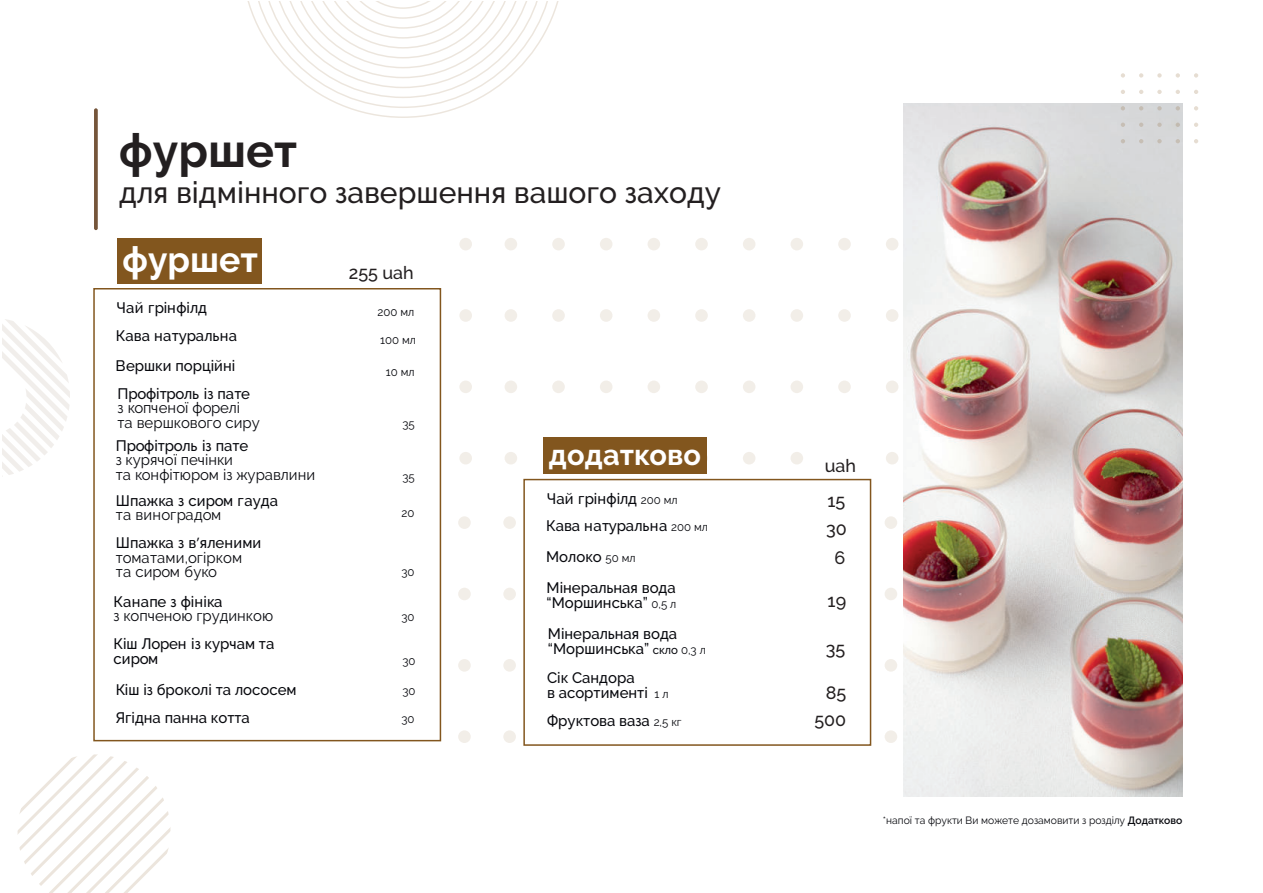
<style>
.page{position:relative;width:1263px;height:893px;background:#fff}
.page>*{position:absolute;margin:0;border:0;box-sizing:border-box;transform-origin:0 0}
.t1{font:700 46.65px "Raleway";color:#231f20}
.t2{font:700 35.55px "Raleway";color:#fff}
.t3{font:500 30px "Raleway";color:#231f20}
.t4{font:700 28.95px "Raleway";color:#fff}
.t5{font:500 17.85px/28.2px "Raleway";color:#231f20;text-align:center}
.t6{font:500 15.15px/27.6px "Raleway";color:#07080d}
.t7{font:15.15px/14.2px "Raleway";color:#07080d}
.t8{font:11.55px "Raleway";color:#07080d}
.t9{font:10.5px "Raleway";color:#07080d}
.s1{font-weight:500}
.s2{font-family:"Myriad Pro"}
.s3{font-weight:400;font-size:11.55px}
.s4{font-size:11.55px}
.s5{font-weight:600}
</style>
<div class="page">
<div style="left:886px;top:380px;width:12px;height:13px;background:#f2eee8;border-radius:50%"></div>
<div style="left:838px;top:380px;width:13px;height:13px;background:#f2eee8;border-radius:50%"></div>
<div style="left:790px;top:380px;width:13px;height:13px;background:#f2eee8;border-radius:50%"></div>
<div style="left:743px;top:380px;width:12px;height:13px;background:#f2eee8;border-radius:50%"></div>
<div style="left:695px;top:380px;width:13px;height:13px;background:#f2eee8;border-radius:50%"></div>
<div style="left:647px;top:380px;width:13px;height:13px;background:#f2eee8;border-radius:50%"></div>
<div style="left:600px;top:380px;width:12px;height:13px;background:#f2eee8;border-radius:50%"></div>
<div style="left:552px;top:380px;width:13px;height:13px;background:#f2eee8;border-radius:50%"></div>
<div style="left:504px;top:380px;width:13px;height:13px;background:#f2eee8;border-radius:50%"></div>
<div style="left:886px;top:309px;width:12px;height:13px;background:#f2eee8;border-radius:50%"></div>
<svg style="left:838px;top:309px;width:13px;height:13px"></svg>
<div style="left:790px;top:309px;width:13px;height:13px;background:#f2eee8;border-radius:50%"></div>
<div style="left:743px;top:309px;width:12px;height:13px;background:#f2eee8;border-radius:50%"></div>
<svg style="left:695px;top:309px;width:13px;height:13px"></svg>
<div style="left:647px;top:309px;width:13px;height:13px;background:#f2eee8;border-radius:50%"></div>
<div style="left:600px;top:309px;width:12px;height:13px;background:#f2eee8;border-radius:50%"></div>
<svg style="left:552px;top:309px;width:13px;height:13px"></svg>
<div style="left:504px;top:309px;width:13px;height:13px;background:#f2eee8;border-radius:50%"></div>
<div style="left:886px;top:238px;width:12px;height:12px;background:#f2eee8;border-radius:50%"></div>
<div style="left:838px;top:238px;width:13px;height:12px;background:#f2eee8;border-radius:50%"></div>
<div style="left:790px;top:238px;width:13px;height:12px;background:#f2eee8;border-radius:50%"></div>
<div style="left:743px;top:238px;width:12px;height:12px;background:#f2eee8;border-radius:50%"></div>
<div style="left:695px;top:238px;width:13px;height:12px;background:#f2eee8;border-radius:50%"></div>
<div style="left:647px;top:238px;width:13px;height:12px;background:#f2eee8;border-radius:50%"></div>
<div style="left:600px;top:238px;width:12px;height:12px;background:#f2eee8;border-radius:50%"></div>
<div style="left:552px;top:238px;width:13px;height:12px;background:#f2eee8;border-radius:50%"></div>
<div style="left:504px;top:238px;width:13px;height:12px;background:#f2eee8;border-radius:50%"></div>
<div style="left:886px;top:452px;width:12px;height:12px;background:#f2eee8;border-radius:50%"></div>
<div style="left:790px;top:452px;width:13px;height:12px;background:#f2eee8;border-radius:50%"></div>
<div style="left:743px;top:452px;width:12px;height:12px;background:#f2eee8;border-radius:50%"></div>
<div style="left:695px;top:452px;width:13px;height:12px;background:#f5f2ee;border-radius:50%"></div>
<div style="left:504px;top:452px;width:13px;height:12px;background:#f2eee8;border-radius:50%"></div>
<div style="left:459px;top:380px;width:13px;height:13px;background:#f2eee8;border-radius:50%"></div>
<div style="left:459px;top:309px;width:13px;height:13px;background:#f2eee8;border-radius:50%"></div>
<div style="left:459px;top:238px;width:13px;height:12px;background:#f2eee8;border-radius:50%"></div>
<div style="left:459px;top:452px;width:13px;height:12px;background:#f2eee8;border-radius:50%"></div>
<div style="left:884px;top:659px;width:13px;height:13px;background:#f2eee8;border-radius:50%"></div>
<div style="left:503px;top:659px;width:13px;height:13px;background:#f2eee8;border-radius:50%"></div>
<div style="left:884px;top:588px;width:13px;height:12px;background:#f2eee8;border-radius:50%"></div>
<div style="left:503px;top:588px;width:13px;height:12px;background:#f2eee8;border-radius:50%"></div>
<div style="left:884px;top:516px;width:13px;height:13px;background:#f2eee8;border-radius:50%"></div>
<div style="left:503px;top:516px;width:13px;height:13px;background:#f2eee8;border-radius:50%"></div>
<div style="left:884px;top:730px;width:13px;height:13px;background:#f2eee8;border-radius:50%"></div>
<div style="left:503px;top:730px;width:13px;height:13px;background:#f2eee8;border-radius:50%"></div>
<div style="left:458px;top:659px;width:13px;height:13px;background:#f2eee8;border-radius:50%"></div>
<div style="left:458px;top:588px;width:13px;height:12px;background:#f2eee8;border-radius:50%"></div>
<div style="left:458px;top:516px;width:13px;height:13px;background:#f2eee8;border-radius:50%"></div>
<div style="left:458px;top:730px;width:13px;height:13px;background:#f2eee8;border-radius:50%"></div>
<svg style="left:248px;top:2px;width:310px;height:116px"></svg>
<svg style="left:18px;top:754px;width:153px;height:139px"></svg>
<svg style="left:2px;top:319px;width:68px;height:158px"></svg>
<img style="left:903px;top:104px;width:279px;height:693px">
<svg style="left:1194px;top:73px;width:4px;height:5px"></svg>
<svg style="left:1175px;top:73px;width:5px;height:5px"></svg>
<svg style="left:1157px;top:73px;width:5px;height:5px"></svg>
<svg style="left:1139px;top:73px;width:4px;height:5px"></svg>
<svg style="left:1121px;top:73px;width:4px;height:5px"></svg>
<svg style="left:1194px;top:90px;width:4px;height:4px"></svg>
<svg style="left:1175px;top:90px;width:5px;height:4px"></svg>
<svg style="left:1157px;top:90px;width:5px;height:4px"></svg>
<svg style="left:1139px;top:90px;width:4px;height:4px"></svg>
<svg style="left:1121px;top:90px;width:4px;height:4px"></svg>
<svg style="left:1194px;top:106px;width:4px;height:4px"></svg>
<svg style="left:1175px;top:106px;width:5px;height:4px"></svg>
<svg style="left:1157px;top:106px;width:5px;height:4px"></svg>
<svg style="left:1139px;top:106px;width:4px;height:4px"></svg>
<svg style="left:1121px;top:106px;width:4px;height:4px"></svg>
<svg style="left:1194px;top:123px;width:4px;height:4px"></svg>
<svg style="left:1175px;top:123px;width:5px;height:4px"></svg>
<svg style="left:1157px;top:123px;width:5px;height:4px"></svg>
<svg style="left:1139px;top:123px;width:4px;height:4px"></svg>
<svg style="left:1121px;top:123px;width:4px;height:4px"></svg>
<svg style="left:1194px;top:139px;width:4px;height:4px"></svg>
<svg style="left:1175px;top:139px;width:5px;height:4px"></svg>
<svg style="left:1157px;top:139px;width:5px;height:4px"></svg>
<svg style="left:1139px;top:139px;width:4px;height:4px"></svg>
<svg style="left:1121px;top:139px;width:4px;height:4px"></svg>
<div style="left:523px;top:479px;width:348px;height:267px;border:2px solid #82561e"></div>
<div style="left:544px;top:437px;width:163px;height:37px;background:#82561e"></div>
<div style="left:93px;top:288px;width:348px;height:453px;border:2px solid #82561e"></div>
<div style="left:117px;top:238px;width:145px;height:46px;background:#82561e"></div>
<svg style="left:94px;top:108px;width:4px;height:122px"></svg>
<h1 class="t1" style="left:119px;top:124px;width:179px">фуршет</h1>
<h3 class="t3" style="left:119px;top:175px;width:603px">для відмінного завершення вашого заходу</h3>
<h2 class="t2" style="left:123px;top:239px;width:137px">фуршет</h2>
<p class="t6" style="left:116px;top:294px;width:123px">Чай грінфілд<br>Кава натуральна</p>
<p class="t6" style="left:116px;top:352px;width:136px;line-height:28px">Вершки порційні<br>Профітроль із пате</p>
<p class="t7" style="left:117px;top:401px;width:144px">з копченої форелі<br>та вершкового сиру</p>
<p class="t6" style="left:116px;top:432px;width:134px">Профітроль із пате</p>
<p class="t7" style="left:116px;top:453px;width:201px">з курячої печінки<br>та конфітюром із журавлини</p>
<p class="t6" style="left:116px;top:487px;width:164px">Шпажка з сиром гауда</p>
<p class="t7" style="left:116px;top:508px;width:107px">та виноградом</p>
<p class="t7" style="left:116px;top:536px;width:147px"><span class="s1">Шпажка з в</span><span class="s2">’</span><span class="s1">яленими </span>томатами,огірком<br>та сиром буко</p>
<p class="t6" style="left:113px;top:588px;width:110px">Канапе з фініка</p>
<p class="t7" style="left:113px;top:609px;width:161px">з копченою грудинкою</p>
<p class="t6" style="left:113px;top:637px;width:162px;line-height:14.2px">Кіш Лорен із курчам та сиром</p>
<p class="t6" style="left:116px;top:675px;width:183px;line-height:28.5px">Кіш із броколі та лососем<br>Ягідна панна котта</p>
<p class="t5" style="left:349px;top:259px;width:67px">255 uah</p>
<p class="t8" style="left:378px;top:305px;width:38px">200 мл</p>
<p class="t8" style="left:380px;top:336px;width:37px">100 мл</p>
<p class="t8" style="left:386px;top:368px;width:30px">10 мл</p>
<p class="t8" style="left:402px;top:417px;width:14px">35</p>
<p class="t8" style="left:402px;top:471px;width:14px">35</p>
<p class="t8" style="left:401px;top:509px;width:14px">20</p>
<p class="t8" style="left:401px;top:565px;width:15px">30</p>
<p class="t8" style="left:401px;top:610px;width:15px">30</p>
<p class="t8" style="left:402px;top:654px;width:15px">30</p>
<p class="t8" style="left:402px;top:684px;width:15px">30</p>
<p class="t8" style="left:401px;top:712px;width:15px">30</p>
<h3 class="t4" style="left:549px;top:438px;width:153px">додатково</h3>
<p class="t5" style="left:825px;top:453px;width:33px">uah</p>
<p class="t6" style="left:546px;top:485px;width:163px">Чай грінфілд <span class="s3">200 мл<br></span>Кава натуральна <span class="s3">200 мл</span></p>
<p class="t6" style="left:546px;top:541px;width:131px;line-height:30.9px">Молоко <span class="s3">50 мл<br></span>Мінеральная вода</p>
<p class="t6" style="left:546px;top:589px;width:131px">“Моршинська” <span class="s3">0,5 л</span></p>
<p class="t6" style="left:548px;top:626px;width:159px;line-height:15px">Мінеральная вода “Моршинська” <span class="s4">скло</span> <span class="s3">0,3 л</span></p>
<p class="t6" style="left:547px;top:671px;width:123px;line-height:15px">Сік Сандора<br>в асортименті <span class="s3">1 л</span></p>
<p class="t6" style="left:547px;top:707px;width:136px">Фруктова ваза <span class="s3">2,5 кг</span></p>
<p class="t5" style="left:826px;top:488px;width:22px">15<br>30<br>6</p>
<p class="t5" style="left:828px;top:588px;width:20px">19</p>
<p class="t5" style="left:826px;top:635px;width:21px">35</p>
<p class="t5" style="left:814px;top:680px;width:33px;line-height:27.6px;text-align:right">85<br>500</p>
<p class="t9" style="left:883px;top:814px;width:301px">*напої та фрукти Ви можете дозамовити з розділу <span class="s5">Додатково</span></p>
</div>
